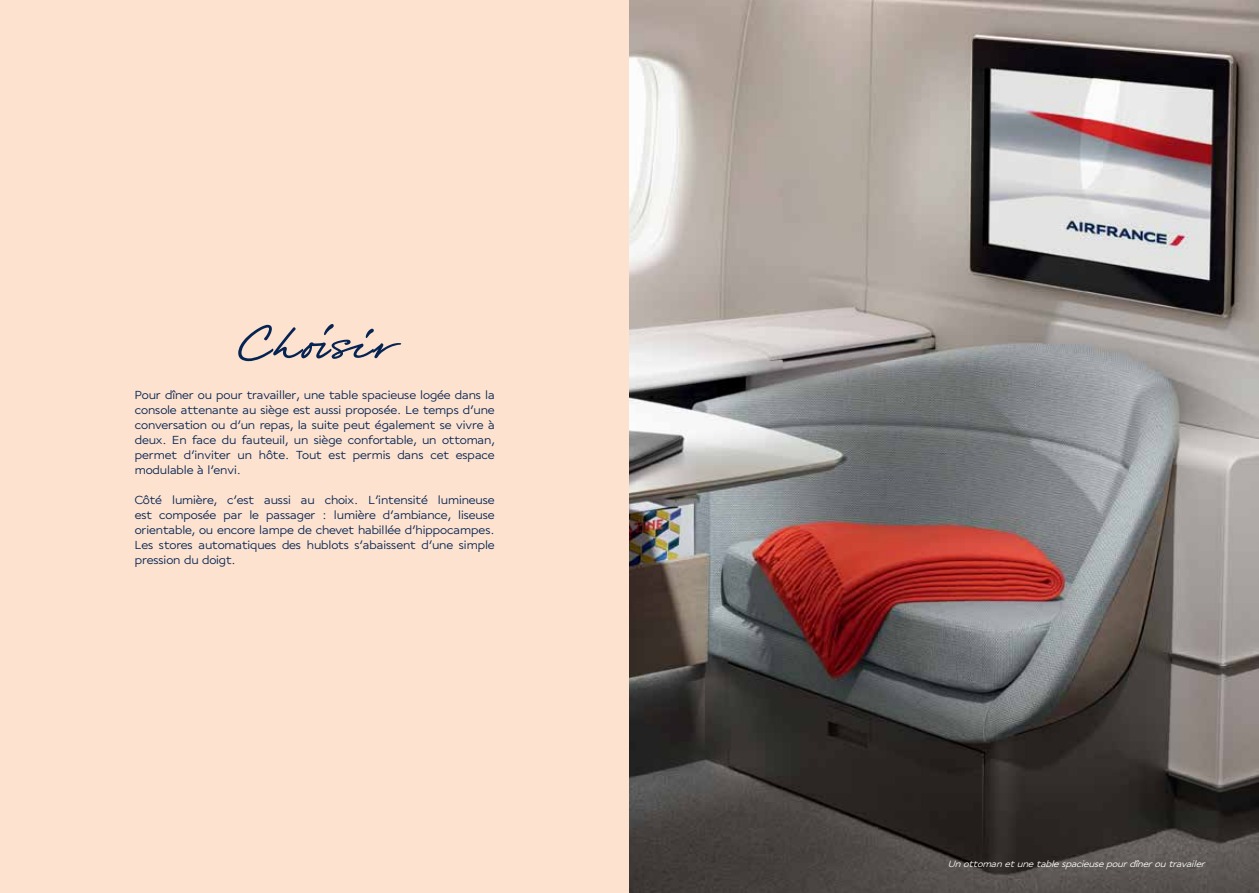
<style>
.page{position:relative;width:1259px;height:893px;background:#fff}
.page>*{position:absolute;margin:0;border:0;box-sizing:border-box;transform-origin:0 0}
.t1{font:55.5px "Excellence In Touch TTF";color:#052453}
.t2{font:13.5px/15px "Excellence In Motion TTF";color:#052453;text-align:justify}
.t3{font:italic 10.5px "Excellence In Motion TTF";color:#fff}
</style>
<div class="page">
<div style="left:0;top:0;width:629px;height:893px;background:#fde2cf"></div>
<img style="left:629px;top:0;width:630px;height:893px">
<h1 class="t1" style="left:233px;top:309px;width:164px">Choisir</h1>
<p class="t2" style="left:135px;top:387px;width:361px">Pour dîner ou pour travailler, une table spacieuse logée dans la console attenante au siège est aussi proposée. Le temps d’une conversation ou d’un repas, la suite peut également se vivre à deux. En face du fauteuil, un siège confortable, un ottoman, permet d’inviter un hôte. Tout est permis dans cet espace modulable à l’envi.</p>
<p class="t2" style="left:135px;top:492px;width:361px">Côté lumière, c’est aussi au choix. L’intensité lumineuse est composée par le passager : lumière d’ambiance, liseuse orientable, ou encore lampe de chevet habillée d’hippocampes.<br>Les stores automatiques des hublots s’abaissent d’une simple pression du doigt.</p>
<p class="t3" style="left:947px;top:858px;width:262px">Unottomanetunetablespacieusepourdîneroutravailer</p>
</div>
